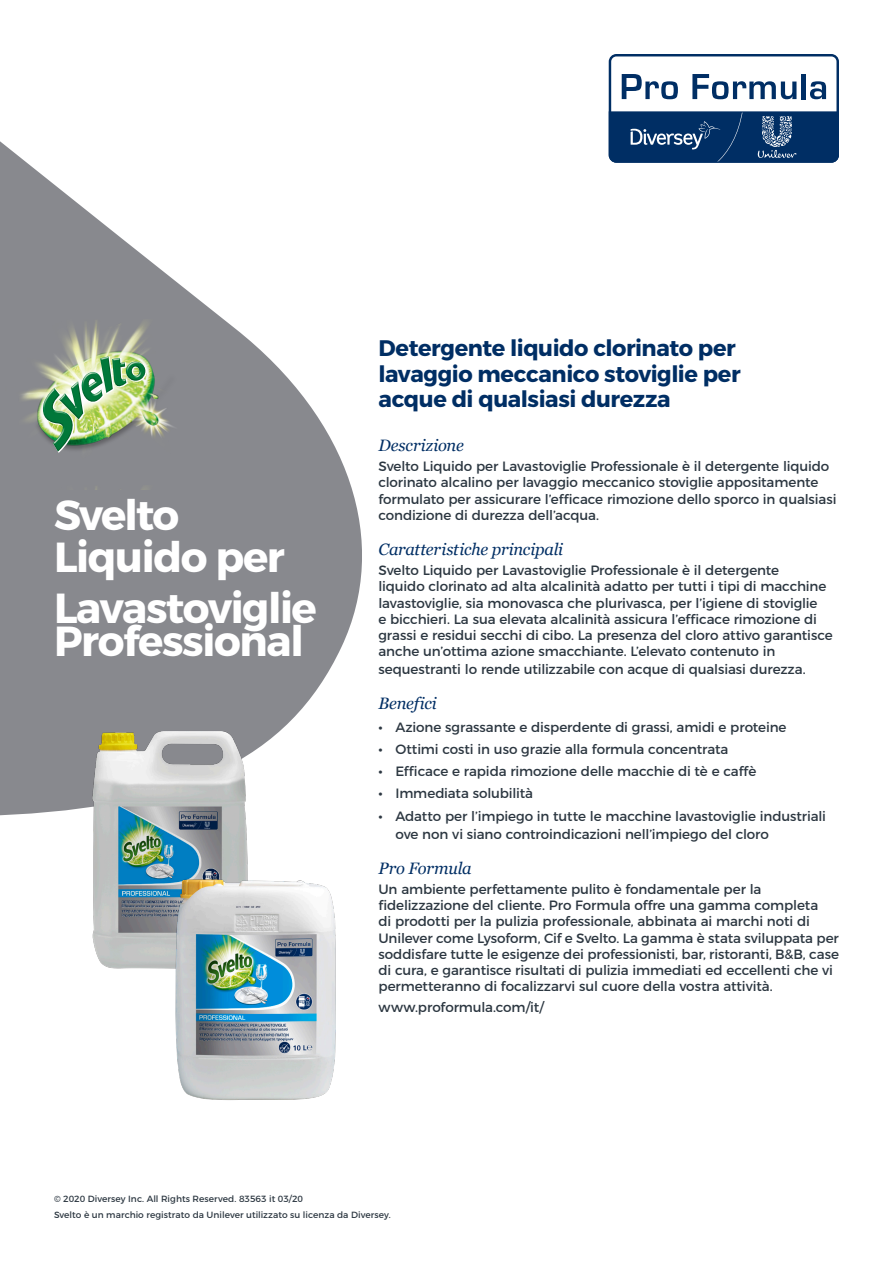
<style>
.page{position:relative;width:893px;height:1263px;background:#fff}
.page>*{position:absolute;margin:0;border:0;box-sizing:border-box;transform-origin:0 0}
.Main_Product_Head_Wh{font:700 42px/42px "Montserrat";letter-spacing:-.035em;color:#fff}
.Product_Subhead{font:700 22.5px/25.5px "Montserrat";letter-spacing:-.02em;color:#002e64}
.Subheads_Blue{font:italic 16.5px "Georgia";letter-spacing:-.01em;color:#002e64}
.Text_Regular_No_Bull{font:13.5px/16.2px "Montserrat";letter-spacing:-.01em;color:#2c3741}
.t1{font:9px "Montserrat";color:#2c3741}
.s1{font-family:"Myriad Pro";font-size:15px}
</style>
<div class="page">
<svg style="left:0;top:141px;width:362px;height:675px;fill:#88898e"></svg>
<svg style="left:609px;top:54px;width:230px;height:109px"></svg>
<div style="left:0;top:321px;width:229px;height:166px;background:#88898e"></div>
<img style="left:186px;top:487px;width:43px;height:3px">
<img style="left:186px;top:342px;width:6px;height:122px">
<img style="left:0;top:319px;width:186px;height:157px">
<img style="left:0;top:485px;width:186px;height:5px">
<svg style="left:41px;top:350px;width:106px;height:102px"></svg>
<img style="left:41px;top:356px;width:105px;height:96px">
<img style="left:78px;top:719px;width:184px;height:250px">
<img style="left:162px;top:855px;width:174px;height:245px">
<p class="Main_Product_Head_Wh" style="left:54px;top:495px;width:232px">Svelto<br>Liquido per</p>
<p class="Main_Product_Head_Wh" style="left:54px;top:591px;width:264px;line-height:33.6px">Lavastoviglie<br>Professional</p>
<p class="Product_Subhead" style="left:378px;top:336px;width:364px">Detergente liquido clorinato per lavaggio meccanico stoviglie per acque di qualsiasi durezza</p>
<p class="Subheads_Blue" style="left:378px;top:433px;width:87px">Descrizione</p>
<p class="Text_Regular_No_Bull" style="left:378px;top:457px;width:460px">Svelto Liquido per Lavastoviglie Professionale è il detergente liquido clorinato alcalino per lavaggio meccanico stoviglie appositamente formulato per assicurare l’efficace rimozione dello sporco in qualsiasi condizione di durezza dell’acqua.</p>
<p class="Subheads_Blue" style="left:378px;top:537px;width:186px">Caratteristiche principali</p>
<p class="Text_Regular_No_Bull" style="left:378px;top:561px;width:456px">Svelto Liquido per Lavastoviglie Professionale è il detergente<br>liquido clorinato ad alta alcalinità adatto per tutti i tipi di macchine lavastoviglie, sia monovasca che plurivasca, per l’igiene di stoviglie<br>e bicchieri. La sua elevata alcalinità assicura l’efficace rimozione di grassi e residui secchi di cibo. La presenza del cloro attivo garantisce anche un’ottima azione smacchiante. L’elevato contenuto in</p>
<p class="Text_Regular_No_Bull" style="left:378px;top:660px;width:429px">sequestranti lo rende utilizzabile con acque di qualsiasi durezza.</p>
<p class="Subheads_Blue" style="left:378px;top:692px;width:60px">Benefici</p>
<p class="Text_Regular_No_Bull" style="left:378px;top:717px;width:410px"><span class="s1">•</span> Azione sgrassante e disperdente di grassi, amidi e proteine</p>
<p class="Text_Regular_No_Bull" style="left:378px;top:740px;width:352px"><span class="s1">•</span> Ottimi costi in uso grazie alla formula concentrata</p>
<p class="Text_Regular_No_Bull" style="left:378px;top:762px;width:379px"><span class="s1">•</span> Efficace e rapida rimozione delle macchie di tè e caffè</p>
<p class="Text_Regular_No_Bull" style="left:378px;top:784px;width:156px"><span class="s1">•</span> Immediata solubilità</p>
<p class="Text_Regular_No_Bull" style="left:395px;top:806px;width:432px;line-height:18px;text-indent:-17px"><span class="s1">•</span> Adatto per l’impiego in tutte le macchine lavastoviglie industriali ove non vi siano controindicazioni nell’impiego del cloro</p>
<p class="Subheads_Blue" style="left:378px;top:856px;width:95px">Pro Formula</p>
<p class="Text_Regular_No_Bull" style="left:378px;top:880px;width:462px">Un ambiente perfettamente pulito è fondamentale per la fidelizzazione del cliente. Pro Formula offre una gamma completa<br>di prodotti per la pulizia professionale, abbinata ai marchi noti di Unilever come Lysoform, Cif e Svelto. La gamma è stata sviluppata per soddisfare tutte le esigenze dei professionisti, bar, ristoranti, B&amp;B, case di cura, e garantisce risultati di pulizia immediati ed eccellenti che vi permetteranno di focalizzarvi sul cuore della vostra attività.</p>
<p class="Text_Regular_No_Bull" style="left:378px;top:998px;width:167px">www.proformula.com/it/</p>
<p class="t1" style="left:54px;top:1191px;width:251px">© 2020 Diversey Inc. All Rights Reserved. 83563 it 03/20</p>
<p class="t1" style="left:54px;top:1207px;width:338px">Svelto è un marchio registrato da Unilever utilizzato su licenza da Diversey.</p>
</div>
